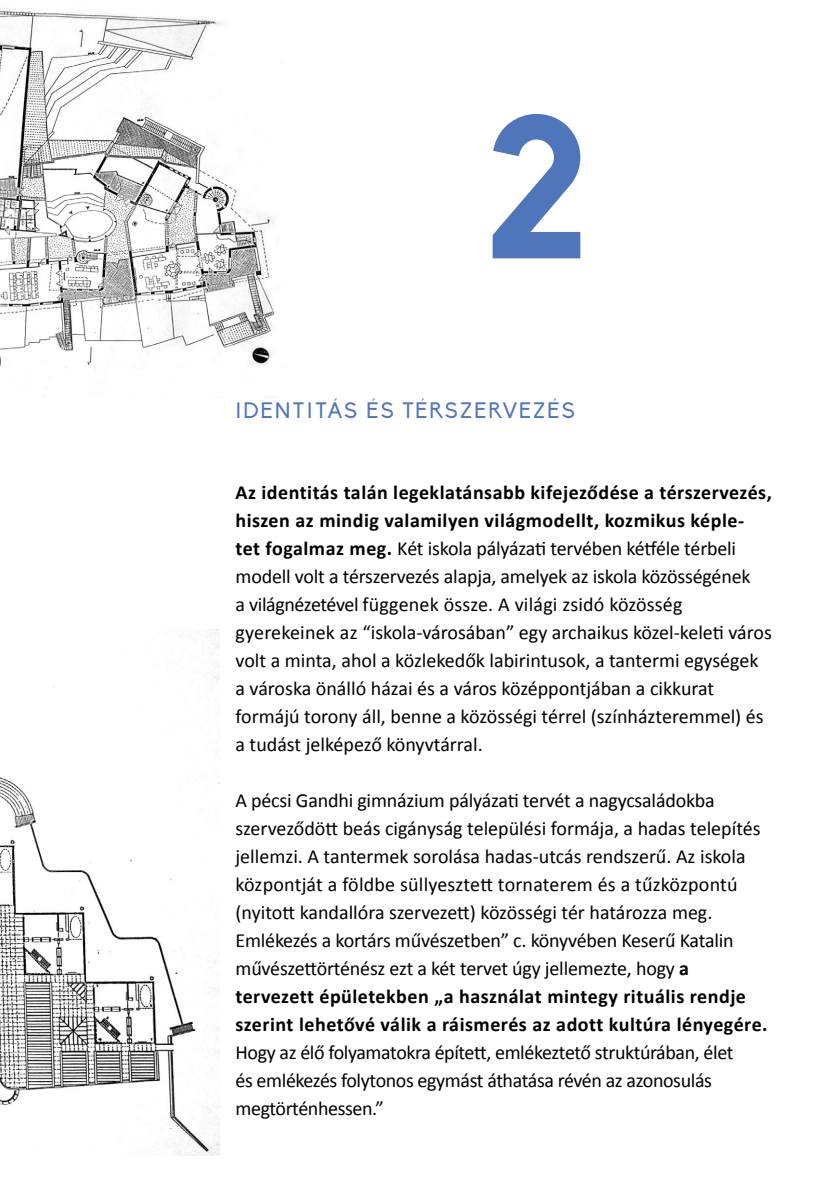
<style>
.page{position:relative;width:840px;height:1191px;background:#fff}
.page>*{position:absolute;margin:0;border:0;box-sizing:border-box;transform-origin:0 0}
.t1{font:700 200px "Biko";color:#4f75ba}
.t2{font:22px "Biko";letter-spacing:.075em;color:#4f75ba}
.t3{font:20px/28px "Calibri";letter-spacing:-.01em;color:#000}
.s1{font-weight:700}
</style>
<div class="page">
<img style="left:0;top:11px;width:275px;height:377px">
<img style="left:0;top:629px;width:219px;height:526px">
<h1 class="t1" style="left:485px;top:68px;width:103px">2</h1>
<p class="t2" style="left:235px;top:398px;width:71px">IDENTITÁS</p>
<p class="t2" style="left:365px;top:398px;width:52px">ÉS TÉRS</p>
<p class="t2" style="left:459px;top:398px;width:101px">ZERVEZÉS</p>
<p class="t3" style="left:235px;top:477px;width:537px"><span class="s1">Az identitás talán legeklatánsabb kifejeződése a térszervezés, hiszen az mindig valamilyen világmodellt, kozmikus képle&shy;tet fogalmaz meg.</span> Két iskola pályázati tervében kétféle térbeli modell volt a térszervezés alapja, amelyek az iskola közösségének<br>a világnézetével függenek össze. A világi zsidó közösség gyerekeinek az “iskola-városában” egy archaikus közel-keleti város volt a minta, ahol a közlekedők labirintusok, a tantermi egységek a városka önálló házai és a város középpontjában a cikkurat formájú torony áll, benne a közösségi térrel (színházteremmel) és a tudást jelképező könyvtárral.</p>
<p class="t3" style="left:235px;top:785px;width:533px">A pécsi Gandhi gimnázium pályázati tervét a nagycsaládokba szerveződött beás cigányság települési formája, a hadas telepítés jellemzi. A tantermek sorolása hadas-utcás rendszerű. Az iskola központját a földbe süllyesztett tornaterem és a tűzközpontú (nyitott kandallóra szervezett) közösségi tér határozza meg.<br>Emlékezés a kortárs művészetben” c. könyvében Keserű Katalin művészettörténész ezt a két tervet úgy jellemezte, hogy <span class="s1">a tervezett épületekben „a használat mintegy rituális rendje szerint lehetővé válik a ráismerés az adott kultúra lényegére.</span></p>
<p class="t3" style="left:235px;top:1037px;width:499px">Hogy az élő folyamatokra épített, emlékeztető struktúrában, élet és emlékezés folytonos egymást áthatása révén az azonosulás megtörténhessen.”</p>
</div>
